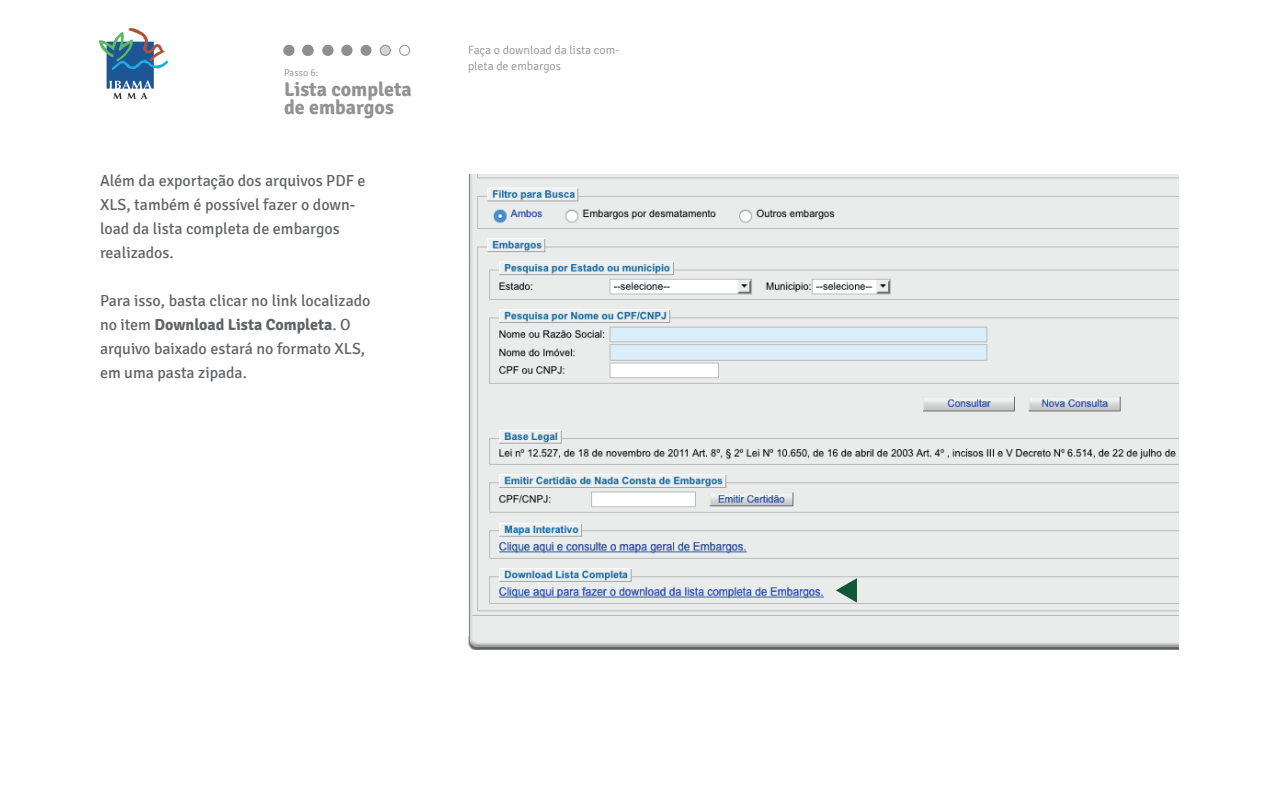
<style>
.page{position:relative;width:1280px;height:800px;background:#fff}
.page>*{position:absolute;margin:0;border:0;box-sizing:border-box;transform-origin:0 0}
.t1{font:700 20px/18px "Signika";color:#919293}
.t2{font:16px/24px "Signika";color:#606466}
.t3{font:300 12px/16px "Signika";color:#919293}
.t4{font:300 10px "Signika";color:#919293}
.s1{font-weight:700}
</style>
<div class="page">
<img style="left:468px;top:174px;width:711px;height:475px">
<img style="left:100px;top:28px;width:67px;height:70px">
<div style="left:283px;top:45px;width:11px;height:11px;border:1px solid #8d9091;border-radius:50%"></div>
<div style="left:284px;top:45px;width:10px;height:10px;background:#8d9091;border-radius:50%"></div>
<div style="left:284px;top:45px;width:10px;height:11px;border:1px solid #8d9091;border-radius:50%"></div>
<div style="left:302px;top:45px;width:11px;height:11px;border:1px solid #8d9091;border-radius:50%"></div>
<div style="left:303px;top:45px;width:10px;height:10px;background:#8d9091;border-radius:50%"></div>
<div style="left:302px;top:45px;width:12px;height:11px;border:1px solid #8d9091;border-radius:50%"></div>
<div style="left:399px;top:45px;width:11px;height:11px;border:1px solid #8d9091;border-radius:50%"></div>
<svg style="left:836px;top:578px;width:21px;height:25px"></svg>
<div style="left:322px;top:45px;width:11px;height:11px;border:1px solid #8d9091;border-radius:50%"></div>
<div style="left:323px;top:45px;width:10px;height:10px;background:#8d9091;border-radius:50%"></div>
<div style="left:322px;top:45px;width:12px;height:11px;border:1px solid #8d9091;border-radius:50%"></div>
<div style="left:341px;top:45px;width:11px;height:11px;border:1px solid #8d9091;border-radius:50%"></div>
<div style="left:342px;top:45px;width:10px;height:10px;background:#8d9091;border-radius:50%"></div>
<div style="left:342px;top:45px;width:10px;height:11px;border:1px solid #8d9091;border-radius:50%"></div>
<div style="left:361px;top:45px;width:10px;height:10px;background:#8d9091;border-radius:50%"></div>
<div style="left:360px;top:45px;width:12px;height:11px;border:1px solid #8d9091;border-radius:50%"></div>
<div style="left:380px;top:45px;width:10px;height:10px;background:#d3d4d6;border-radius:50%"></div>
<div style="left:380px;top:45px;width:10px;height:11px;border:1px solid #8d9091;border-radius:50%"></div>
<div style="left:380px;top:45px;width:11px;height:11px;border:1px solid #8d9091;border-radius:50%"></div>
<p class="t4" style="left:284px;top:67px;width:36px">Passo 6:</p>
<p class="t1" style="left:284px;top:80px;width:129px">Lista completa de embargos</p>
<p class="t2" style="left:100px;top:169px;width:267px">Além da exportação dos arquivos PDF e<br>XLS, também é possível fazer o down&shy;load da lista completa de embargos realizados.</p>
<p class="t2" style="left:100px;top:289px;width:272px">Para isso, basta clicar no link localizado no item <span class="s1">Download Lista Completa</span>. O arquivo baixado estará no formato XLS, em uma pasta zipada.</p>
<p class="t3" style="left:468px;top:42px;width:153px">Faça o download da lista com&shy;pleta de embargos</p>
</div>
